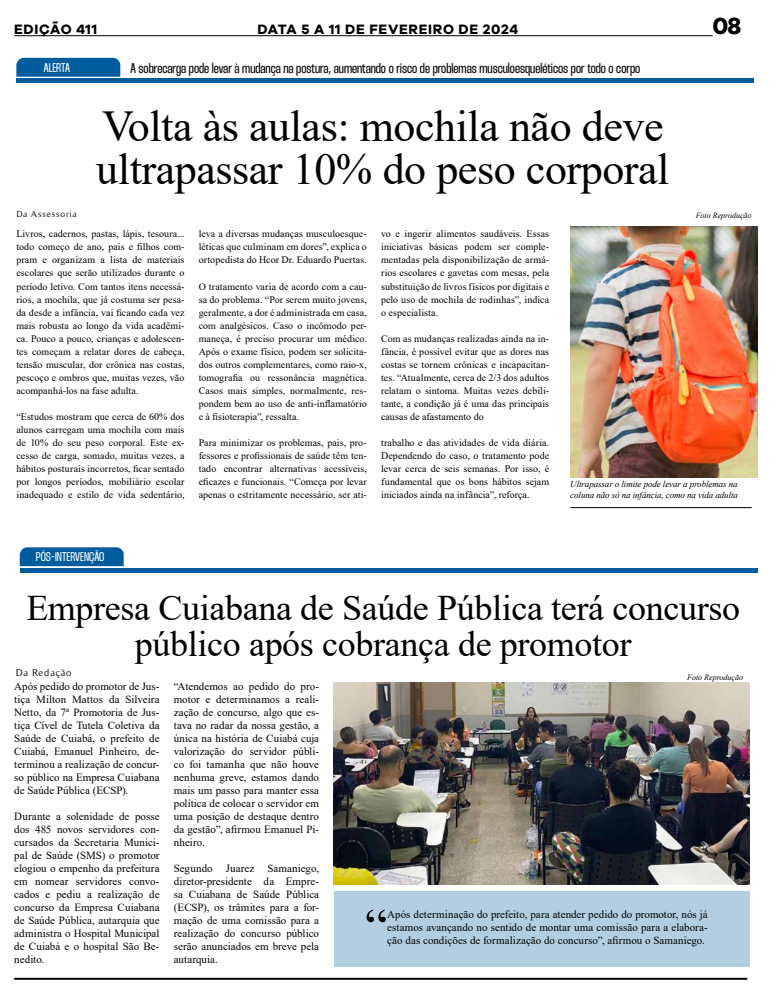
<style>
.page{position:relative;width:780px;height:993px;background:#fff}
.page>*{position:absolute;margin:0;border:0;box-sizing:border-box;transform-origin:0 0}
.t1{font:50.3px "Times New Roman";color:#000}
.t2{font:44px/43px "Times New Roman";letter-spacing:-.01em;color:#000}
.t3{font:36px/36px "Times New Roman";letter-spacing:-.01em;color:#000;text-align:center}
.t4{font:700 24px "Galyon";color:#000}
.t5{font:900 14px "Thunder";color:#000}
.t6{font:700 14px "Galyon";letter-spacing:.05em;color:#000}
.t7{font:900 12.7px "Thunder";color:#fff}
.t8{font:11px/13px "Times New Roman";color:#000;text-align:justify}
.t9{font:10px/13px "Times New Roman";letter-spacing:.005em;color:#000;text-align:justify}
.t10{font:10px "Timeless";letter-spacing:.05em;color:#000}
.t11{font:italic 9px/10.8px "Times New Roman";letter-spacing:-.01em;color:#000}
.t12{font:9px "Timeless";letter-spacing:.085em;color:#000}
.t13{font:italic 8px "Times New Roman";color:#000}
</style>
<div class="page">
<img style="left:570px;top:227px;width:187px;height:250px">
<div style="left:334px;top:891px;width:415px;height:75px;background:#b3cee1"></div>
<img style="left:333px;top:682px;width:416px;height:202px">
<hr style="left:14px;top:35px;width:698px;height:1px;background:#000">
<div style="left:16px;top:78px;width:738px;height:5px;background:#005c9c"></div>
<svg style="left:16px;top:58px;width:104px;height:19px;background:#07609e"></svg>
<hr style="left:570px;top:507px;width:181px;height:1px;background:#000">
<div style="left:20px;top:567px;width:737px;height:5px;background:#005c9c"></div>
<svg style="left:20px;top:547px;width:104px;height:19px;background:#07619f"></svg>
<hr style="left:14px;top:977px;width:733px;height:2px;background:#000">
<h3 class="t6" style="left:14px;top:20px;width:85px">EDIÇÃO 411</h3>
<h3 class="t6" style="left:257px;top:20px;width:262px">DATA 5 A 11 DE FEVEREIRO DE 2024</h3>
<h3 class="t4" style="left:712px;top:11px;width:30px">08</h3>
<p class="t7" style="left:44px;top:60px;width:28px">ALERTA</p>
<h3 class="t5" style="left:130px;top:60px;width:511px">A sobrecarga pode levar à mudança na postura, aumentando o risco de problemas musculoesqueléticos por todo o corpo</h3>
<h2 class="t2" style="left:96px;top:104px;width:574px">Volta às aulas: mochila não deve ultrapassar 10% do peso corporal</h2>
<p class="t12" style="left:16px;top:209px;width:62px">Da Assessoria</p>
<p class="t9" style="left:16px;top:227px;width:170px">Livros, cadernos, pastas, lápis, tesoura... todo começo de ano, pais e filhos com&shy;pram e organizam a lista de materiais escolares que serão utilizados durante o período letivo. Com tantos itens necessá&shy;rios, a mochila, que já costuma ser pesa&shy;da desde a infância, vai ficando cada vez mais robusta ao longo da vida acadêmi&shy;ca. Pouco a pouco, crianças e adolescen&shy;tes começam a relatar dores de cabeça, tensão muscular, dor crônica nas costas, pescoço e ombros que, muitas vezes, vão acompanhá-los na fase adulta.</p>
<p class="t9" style="left:16px;top:409px;width:170px">“Estudos mostram que cerca de 60% dos alunos carregam uma mochila com mais de 10% do seu peso corporal. Este ex&shy;cesso de carga, somado, muitas vezes, a hábitos posturais incorretos, ficar sentado por longos períodos, mobiliário escolar inadequado e estilo de vida sedentário,</p>
<p class="t9" style="left:199px;top:227px;width:170px">leva a diversas mudanças musculoesque&shy;léticas que culminam em dores”, explica o ortopedista do Hcor Dr. Eduardo Puertas.</p>
<p class="t9" style="left:199px;top:279px;width:170px">O tratamento varia de acordo com a cau&shy;sa do problema. “Por serem muito jovens, geralmente, a dor é administrada em casa, com analgésicos. Caso o incômodo per&shy;maneça, é preciso procurar um médico.<br>Após o exame físico, podem ser solicita&shy;dos outros complementares, como raio-x, tomografia ou ressonância magnética.<br>Casos mais simples, normalmente, res&shy;pondem bem ao uso de anti-inflamatório e à fisioterapia”, ressalta.</p>
<p class="t9" style="left:199px;top:435px;width:170px">Para minimizar os problemas, pais, pro&shy;fessores e profissionais de saúde têm ten&shy;tado encontrar alternativas acessíveis, eficazes e funcionais. “Começa por levar apenas o estritamente necessário, ser ati-</p>
<p class="t9" style="left:381px;top:227px;width:170px">vo e ingerir alimentos saudáveis. Essas iniciativas básicas podem ser comple&shy;mentadas pela disponibilização de armá&shy;rios escolares e gavetas com mesas, pela substituição de livros físicos por digitais e pelo uso de mochila de rodinhas”, indica o especialista.</p>
<p class="t9" style="left:381px;top:331px;width:170px">Com as mudanças realizadas ainda na in&shy;fância, é possível evitar que as dores nas costas se tornem crônicas e incapacitan&shy;tes. “Atualmente, cerca de 2/3 dos adultos relatam o sintoma. Muitas vezes debili&shy;tante, a condição já é uma das principais causas de afastamento do</p>
<p class="t9" style="left:381px;top:435px;width:170px">trabalho e das atividades de vida diária.<br>Dependendo do caso, o tratamento pode levar cerca de seis semanas. Por isso, é fundamental que os bons hábitos sejam iniciados ainda na infância”, reforça.</p>
<p class="t7" style="left:36px;top:549px;width:70px">PÓS-INTERVENÇÃO</p>
<p class="t13" style="left:695px;top:210px;width:57px">Foto Reprodução</p>
<p class="t11" style="left:570px;top:478px;width:169px">Ultrapassar o limite pode levar a problemas na coluna não só na infância, como na vida adulta</p>
<h3 class="t3" style="left:26px;top:589px;width:715px">Empresa Cuiabana de Saúde Pública terá concurso público após cobrança de promotor</h3>
<p class="t10" style="left:16px;top:666px;width:57px">Da Redação</p>
<p class="t8" style="left:14px;top:679px;width:147px">Após pedido do promotor de Jus&shy;tiça Milton Mattos da Silveira Netto, da 7ª Promotoria de Jus&shy;tiça Cível de Tutela Coletiva da Saúde de Cuiabá, o prefeito de Cuiabá, Emanuel Pinheiro, de&shy;terminou a realização de concur&shy;so público na Empresa Cuiabana de Saúde Pública (ECSP).</p>
<p class="t8" style="left:14px;top:809px;width:147px">Durante a solenidade de posse dos 485 novos servidores con&shy;cursados da Secretaria Munici&shy;pal de Saúde (SMS) o promotor elogiou o empenho da prefeitura em nomear servidores convo&shy;cados e pediu a realização de concurso da Empresa Cuiabana de Saúde Pública, autarquia que administra o Hospital Municipal de Cuiabá e o hospital São Be&shy;nedito.</p>
<p class="t8" style="left:174px;top:679px;width:147px">“Atendemos ao pedido do pro&shy;motor e determinamos a reali&shy;zação de concurso, algo que es&shy;tava no radar da nossa gestão, a única na história de Cuiabá cuja valorização do servidor públi&shy;co foi tamanha que não houve nenhuma greve, estamos dando mais um passo para manter essa política de colocar o servidor em uma posição de destaque dentro da gestão”, afirmou Emanuel Pi&shy;nheiro.</p>
<p class="t8" style="left:174px;top:861px;width:147px">Segundo Juarez Samaniego, diretor-presidente da Empre&shy;sa Cuiabana de Saúde Pública (ECSP), os trâmites para a for&shy;mação de uma comissão para a realização do concurso público serão anunciados em breve pela autarquia.</p>
<p class="t13" style="left:687px;top:672px;width:57px">Foto Reprodução</p>
<h1 class="t1" style="left:365px;top:891px;width:24px">“</h1>
<p class="t8" style="left:387px;top:906px;width:322px">Após determinação do prefeito, para atender pedido do promotor, nós já estamos avançando no sentido de montar uma comissão para a elabora&shy;ção das condições de formalização do concurso”, afirmou o Samaniego.</p>
</div>
